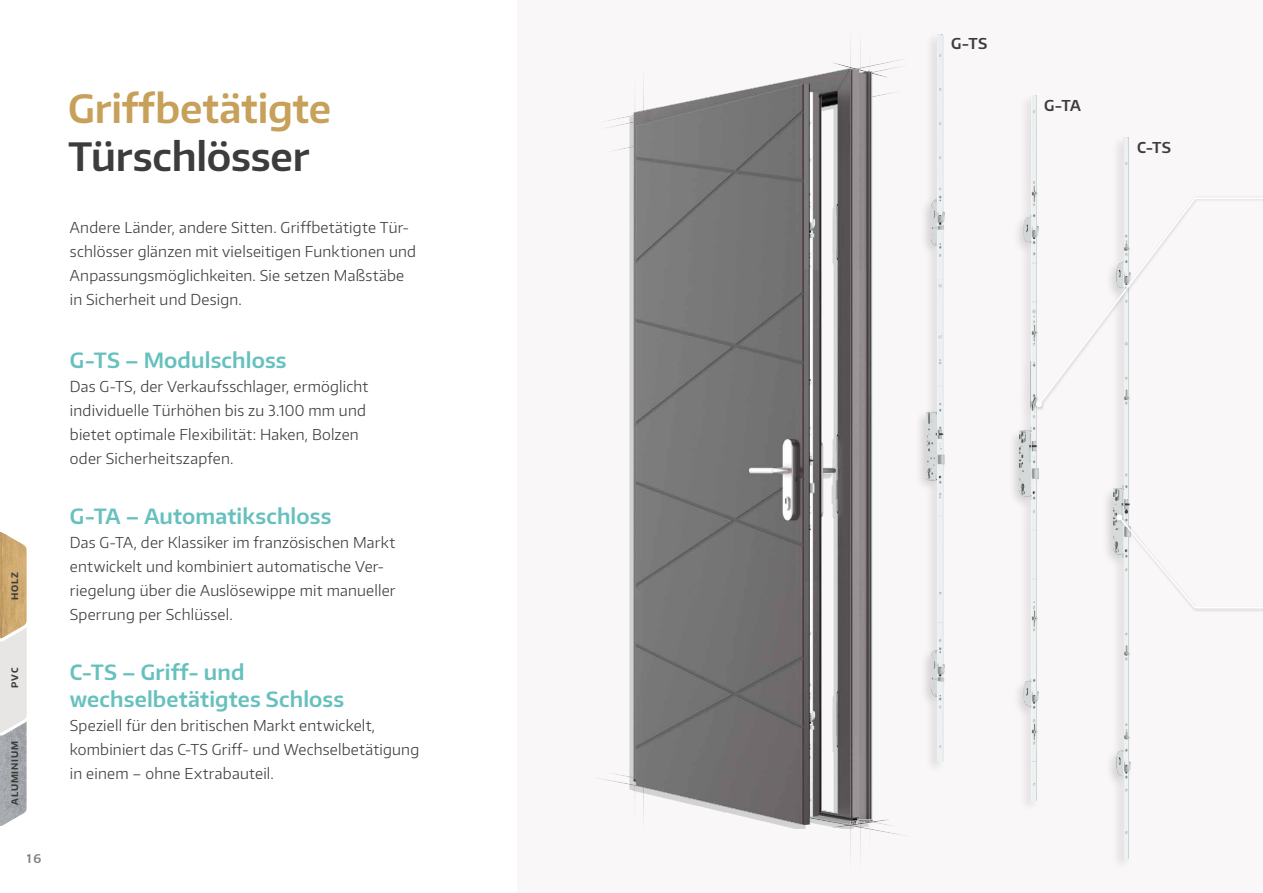
<style>
.page{position:relative;width:1263px;height:893px;background:#fff}
.page>*{position:absolute;margin:0;border:0;box-sizing:border-box;transform-origin:0 0}
.t1{font:600 39px "Encode Sans Normal";letter-spacing:-.005em;color:#c7a05a}
.t2{font:600 39px "Encode Sans Normal";letter-spacing:-.005em;color:#3c3c3b}
.t3{font:600 21px/27px "Encode Sans Normal";letter-spacing:.005em;color:#66c1be}
.t4{font:300 15px/24px "Encode Sans Normal";letter-spacing:.015em;color:#3c3c3b}
.t5{font:600 15px "Encode Sans Normal";color:#3c3c3b}
.t6{font:600 12px "Encode Sans Normal";color:#000}
.t7{font:700 9px "Encode Sans Normal";letter-spacing:.1em;color:#3c3c3b}
</style>
<div class="page">
<div style="left:518px;top:0;width:745px;height:893px;background:#f9f7f7"></div>
<svg style="left:0;top:532px;width:27px;height:294px;background:#ccc1b1"></svg>
<svg style="left:607px;top:47px;width:296px;height:104px"></svg>
<svg style="left:598px;top:773px;width:307px;height:75px"></svg>
<div style="left:629px;top:72px;width:239px;height:757px;background:#000;opacity:.15"></div>
<img style="left:634px;top:68px;width:239px;height:757px">
<img style="left:926px;top:34px;width:19px;height:728px">
<img style="left:1019px;top:96px;width:19px;height:705px">
<img style="left:1113px;top:137px;width:18px;height:722px">
<div style="left:1114px;top:512px;width:149px;height:100px;background:#000;opacity:.2"></div>
<svg style="left:1116px;top:514px;width:147px;height:95px"></svg>
<div style="left:1034px;top:195px;width:229px;height:216px;background:#000;opacity:.2"></div>
<svg style="left:1037px;top:197px;width:226px;height:209px"></svg>
<svg style="left:1036px;top:401px;width:6px;height:6px"></svg>
<p class="t7" style="left:9px;top:600px;width:30px;rotate:-90deg">HOLZ</p>
<p class="t7" style="left:9px;top:688px;width:21px;rotate:-90deg">PVC</p>
<p class="t7" style="left:9px;top:805px;width:66px;rotate:-90deg">ALUMINIUM</p>
<p class="t6" style="left:27px;top:850px;width:16px">16</p>
<h1 class="t1" style="left:68px;top:83px;width:265px">Griffbetätigte</h1>
<h1 class="t2" style="left:68px;top:131px;width:243px">Türschlösser</h1>
<p class="t4" style="left:70px;top:215px;width:348px">Andere Länder, andere Sitten. Griffbetätigte Tür&shy;schlösser glänzen mit vielseitigen Funktionen und Anpassungsmöglichkeiten. Sie setzen Maßstäbe in Sicherheit und Design.</p>
<h2 class="t3" style="left:70px;top:346px;width:218px">G-TS – Modulschloss</h2>
<p class="t4" style="left:70px;top:374px;width:300px">Das G-TS, der Verkaufsschlager, ermöglicht individuelle Türhöhen bis zu 3.100 mm und bietet optimale Flexibilität: Haken, Bolzen oder Sicherheitszapfen.</p>
<h2 class="t3" style="left:70px;top:502px;width:263px">G-TA – Automatikschloss</h2>
<p class="t4" style="left:70px;top:530px;width:327px">Das G-TA, der Klassiker im französischen Markt entwickelt und kombiniert automatische Ver&shy;riegelung über die Auslösewippe mit manueller Sperrung per Schlüssel.</p>
<h2 class="t3" style="left:70px;top:658px;width:276px">C-TS – Griff- und wechselbetätigtes Schloss</h2>
<p class="t4" style="left:70px;top:713px;width:351px">Speziell für den britischen Markt entwickelt, kombiniert das C-TS Griff- und Wechselbetätigung in einem – ohne Extrabauteil.</p>
<p class="t5" style="left:951px;top:34px;width:38px">G-TS</p>
<p class="t5" style="left:1044px;top:96px;width:38px">G-TA</p>
<p class="t5" style="left:1137px;top:137px;width:36px">C-TS</p>
</div>
